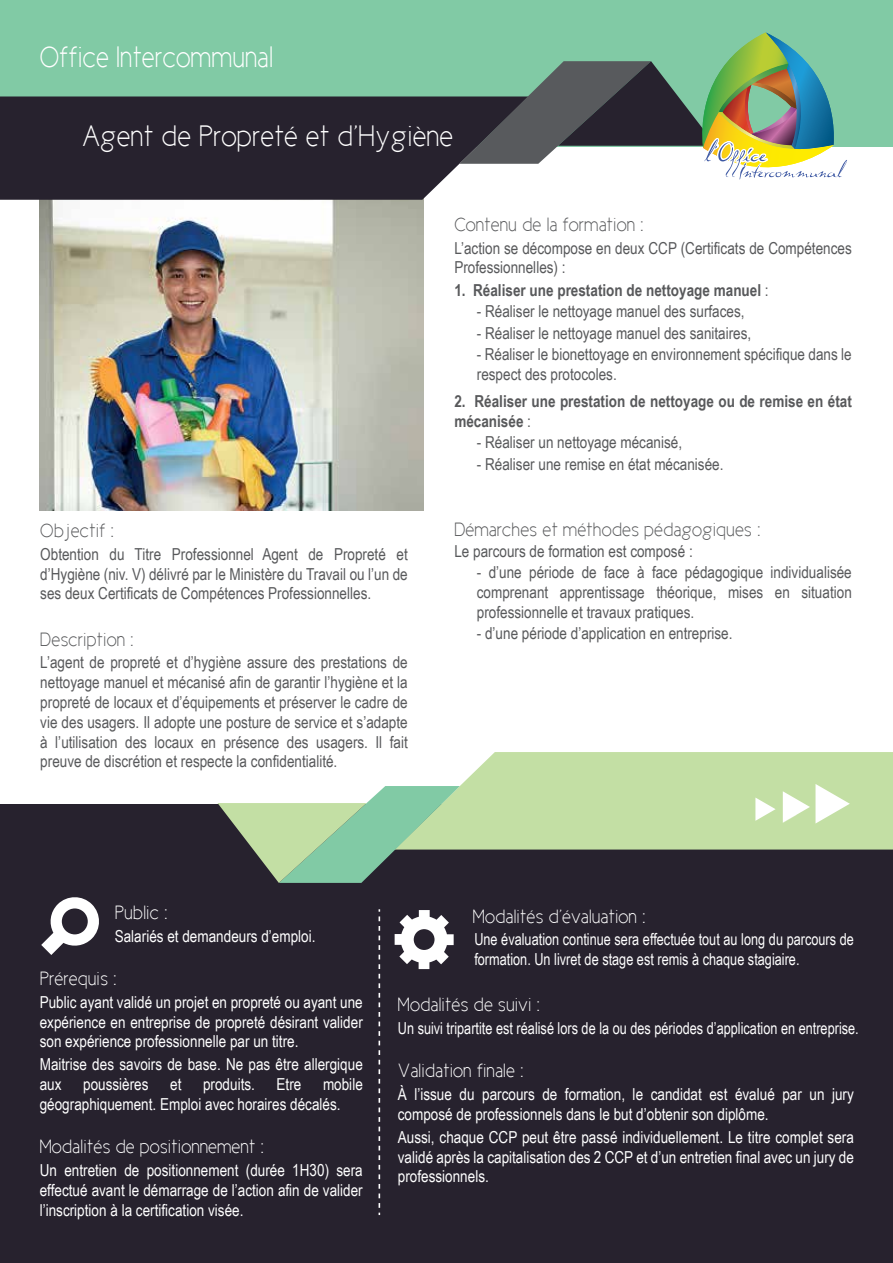
<style>
.page{position:relative;width:893px;height:1263px;background:#fff}
.page>*{position:absolute;margin:0;border:0;box-sizing:border-box;transform-origin:0 0}
.t1{font:30px "Cicle Fina";color:#fff}
.t2{font:30px "Cicle Fina";color:#fff;scale:.94 1}
.t3{font:19.5px "Cicle Fina";color:#fff}
.t4{font:19.5px "Cicle Fina";color:#58595b}
.t5{font:16.5px/19.8px "Arial Narrow";color:#58595b;text-align:justify}
.t6{font:16.5px/19.8px "Arial Narrow";color:#fff;text-align:justify}
.t7{font:16.5px/19.8px "Arial Narrow";color:#fff;scale:.94 1}
.t8{font:700 16.5px/19.8px "Arial Narrow";color:#58595b}
.s1{font-weight:400}
</style>
<div class="page">
<img style="left:40px;top:200px;width:384px;height:311px">
<div style="left:0;top:0;width:893px;height:146px;background:#81caa5"></div>
<div style="left:0;top:805px;width:893px;height:458px;background:#27222e"></div>
<svg style="left:41px;top:897px;width:58px;height:58px"></svg>
<svg style="left:395px;top:910px;width:59px;height:59px"></svg>
<svg style="left:379px;top:909px;width:1px;height:306px"></svg>
<div style="left:460px;top:752px;width:433px;height:97px;background:#c3dfa4"></div>
<svg style="left:218px;top:786px;width:242px;height:97px"></svg>
<svg style="left:658px;top:779px;width:36px;height:37px"></svg>
<div style="left:0;top:96px;width:459px;height:104px;background:#27222e"></div>
<svg style="left:783px;top:779px;width:67px;height:44px"></svg>
<svg style="left:724px;top:779px;width:52px;height:42px;background:#c9e2ad"></svg>
<svg style="left:459px;top:32px;width:389px;height:148px"></svg>
<h1 class="t2" style="left:40px;top:41px;width:250px">Office Intercommunal</h1>
<h1 class="t1" style="left:82px;top:120px;width:372px">Agent de Propreté et d’Hygiène</h1>
<p class="t4" style="left:40px;top:520px;width:75px">Objectif :</p>
<p class="t5" style="left:40px;top:543px;width:369px">Obtention du Titre Professionnel Agent de Propreté et d’Hygiène (niv. V) délivré par le Ministère du Travail ou l’un de ses deux Certificats de Compétences Professionnelles.</p>
<p class="t4" style="left:40px;top:629px;width:95px">Description :</p>
<p class="t5" style="left:40px;top:652px;width:369px">L’agent de propreté et d’hygiène assure des prestations de nettoyage manuel et mécanisé afin de garantir l’hygiène et la propreté de locaux et d’équipements et préserver le cadre de vie des usagers. Il adopte une posture de service et s’adapte à l’utilisation des locaux en présence des usagers. Il fait preuve de discrétion et respecte la confidentialité.</p>
<p class="t4" style="left:454px;top:214px;width:191px">Contenu de la formation :</p>
<p class="t5" style="left:454px;top:237px;width:399px">L’action se décompose en deux CCP (Certificats de Compétences<br>Professionnelles) :</p>
<p class="t8" style="left:454px;top:280px;width:316px">1. Réaliser une prestation de nettoyage manuel <span class="s1">:</span></p>
<p class="t5" style="left:477px;top:301px;width:269px">- Réaliser le nettoyage manuel des surfaces,</p>
<p class="t5" style="left:477px;top:322px;width:276px">- Réaliser le nettoyage manuel des sanitaires,</p>
<p class="t5" style="left:477px;top:344px;width:376px">- Réaliser le bionettoyage en environnement spécifique dans le respect des protocoles.</p>
<p class="t8" style="left:454px;top:391px;width:399px">2. Réaliser une prestation de nettoyage ou de remise en état mécanisée <span class="s1">:</span></p>
<p class="t5" style="left:477px;top:432px;width:207px">- Réaliser un nettoyage mécanisé,</p>
<p class="t5" style="left:477px;top:453px;width:248px">- Réaliser une remise en état mécanisée.</p>
<p class="t4" style="left:454px;top:519px;width:308px">Démarches et méthodes pédagogiques :</p>
<p class="t5" style="left:454px;top:540px;width:240px">Le parcours de formation est composé :</p>
<p class="t5" style="left:477px;top:562px;width:376px">- d’une période de face à face pédagogique individualisée comprenant apprentissage théorique, mises en situation professionnelle et travaux pratiques.</p>
<p class="t5" style="left:477px;top:623px;width:257px">- d’une période d’application en entreprise.</p>
<p class="t3" style="left:115px;top:902px;width:54px">Public :</p>
<p class="t6" style="left:115px;top:925px;width:202px">Salariés et demandeurs d’emploi.</p>
<p class="t3" style="left:40px;top:968px;width:78px">Prérequis :</p>
<p class="t6" style="left:40px;top:991px;width:325px">Public ayant validé un projet en propreté ou ayant une expérience en entreprise de propreté désirant valider son expérience professionnelle par un titre.</p>
<p class="t6" style="left:40px;top:1054px;width:325px">Maitrise des savoirs de base. Ne pas être allergique aux</p>
<p class="t6" style="left:83px;top:1074px;width:67px">poussières</p>
<p class="t6" style="left:170px;top:1074px;width:13px">et</p>
<p class="t6" style="left:203px;top:1074px;width:53px">produits.</p>
<p class="t6" style="left:277px;top:1074px;width:26px">Etre</p>
<p class="t6" style="left:40px;top:1074px;width:325px;text-indent:283px">mobile géographiquement. Emploi avec horaires décalés.</p>
<p class="t3" style="left:40px;top:1136px;width:226px">Modalités de positionnement :</p>
<p class="t6" style="left:40px;top:1159px;width:325px">Un entretien de positionnement (durée 1H30) sera effectué avant le démarrage de l’action afin de valider l’inscription à la certification visée.</p>
<p class="t3" style="left:473px;top:906px;width:174px">Modalités d’évaluation :</p>
<p class="t7" style="left:474px;top:929px;width:405px">Une évaluation continue sera effectuée tout au long du parcours de formation. Un livret de stage est remis à chaque stagiaire.</p>
<p class="t3" style="left:398px;top:994px;width:144px">Modalités de suivi :</p>
<p class="t7" style="left:398px;top:1018px;width:492px">Un suivi tripartite est réalisé lors de la ou des périodes d’application en entreprise.</p>
<p class="t3" style="left:398px;top:1060px;width:127px">Validation finale :</p>
<p class="t6" style="left:398px;top:1084px;width:458px">À l’issue du parcours de formation, le candidat est évalué par un jury composé de professionnels dans le but d’obtenir son diplôme.</p>
<p class="t6" style="left:398px;top:1126px;width:458px">Aussi, chaque CCP peut être passé individuellement. Le titre complet sera validé après la capitalisation des 2 CCP et d’un entretien final avec un jury de professionnels.</p>
</div>
